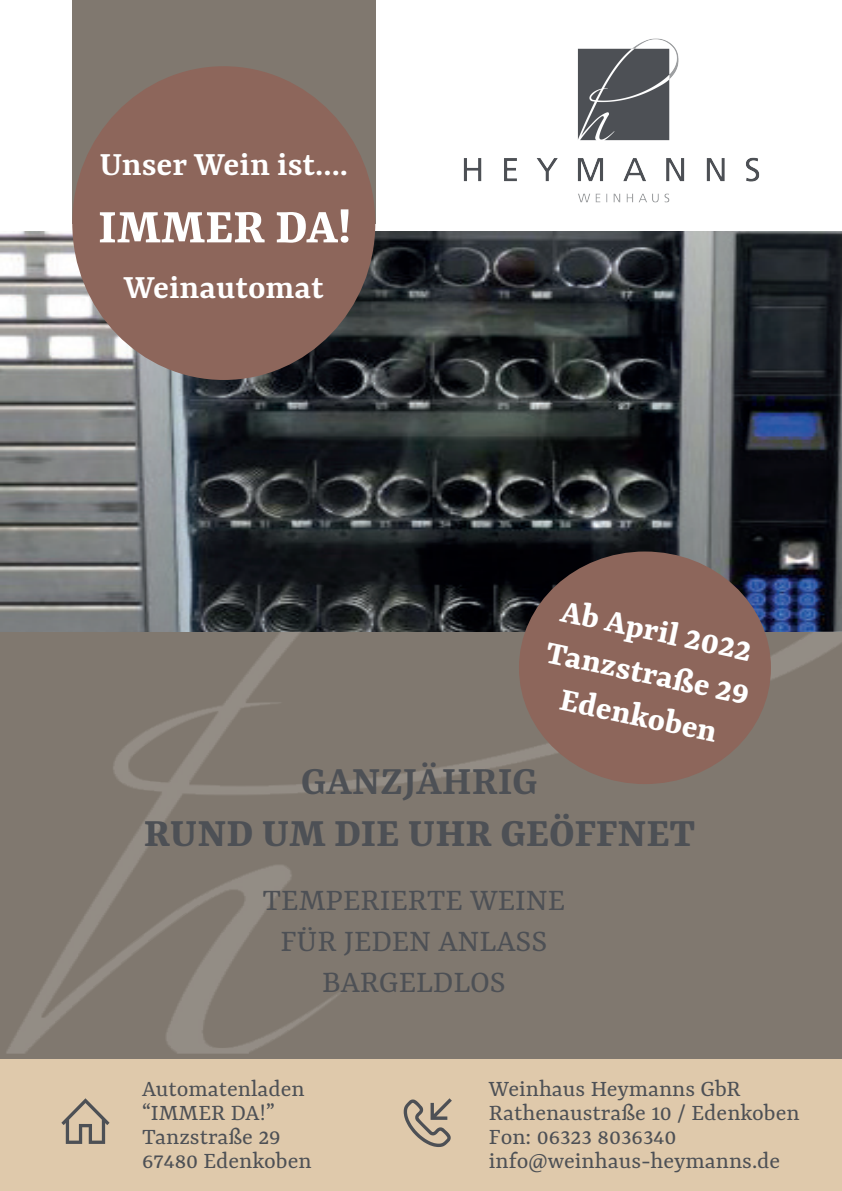
<style>
.page{position:relative;width:842px;height:1191px;background:#fff}
.page>*{position:absolute;margin:0;border:0;box-sizing:border-box;transform-origin:0 0}
.t1{font:700 53px "Yrsa";color:#fff}
.t2{font:700 44px "Yrsa";color:#4d5055}
.t3{font:600 44px "Yrsa";color:#4d5055}
.t4{font:600 37px "Yrsa";color:#fff}
.t5{font:700 36px/43.2px "Yrsa";color:#fff;text-align:center}
.t6{font:34px/40.8px "Yrsa";color:#4d5055;text-align:center}
.t7{font:25px/24px "Yrsa";color:#4d5055}
</style>
<div class="page">
<div style="left:0;top:1056px;width:842px;height:135px;background:#dfc9ab"></div>
<img style="left:0;top:230px;width:842px;height:401px">
<div style="left:72px;top:0;width:303px;height:223px;background:#80786f"></div>
<img style="left:0;top:631px;width:842px;height:427px">
<div style="left:72px;top:66px;width:303px;height:314px;background:#8d665b;border-radius:50%"></div>
<div style="left:519px;top:551px;width:252px;height:233px;background:#8d665b;border-radius:50%"></div>
<svg style="left:61px;top:1098px;width:49px;height:46px"></svg>
<svg style="left:404px;top:1098px;width:48px;height:49px"></svg>
<img style="left:463px;top:38px;width:297px;height:165px">
<h3 class="t4" style="left:100px;top:144px;width:250px">Unser Wein ist....</h3>
<h1 class="t1" style="left:98px;top:197px;width:255px">IMMER DA!</h1>
<h3 class="t4" style="left:124px;top:266px;width:202px">Weinautomat</h3>
<h3 class="t5" style="left:560px;top:587px;width:209px;rotate:12deg">Ab April 2022<br>Tanzstraße 29<br>Edenkoben</h3>
<h2 class="t3" style="left:301px;top:756px;width:238px">GANZJÄHRIG</h2>
<h2 class="t2" style="left:144px;top:809px;width:553px">RUND UM DIE UHR GEÖFFNET</h2>
<h3 class="t6" style="left:263px;top:879px;width:304px">TEMPERIERTE WEINE<br>FÜR JEDEN ANLASS<br>BARGELDLOS</h3>
<p class="t7" style="left:142px;top:1076px;width:171px">Automatenladen “IMMER DA!”<br>Tanzstraße 29<br>67480 Edenkoben</p>
<p class="t7" style="left:489px;top:1076px;width:312px">Weinhaus Heymanns GbR<br>Rathenaustraße 10 / Edenkoben<br>Fon: 06323 8036340 info@weinhaus-heymanns.de</p>
</div>
